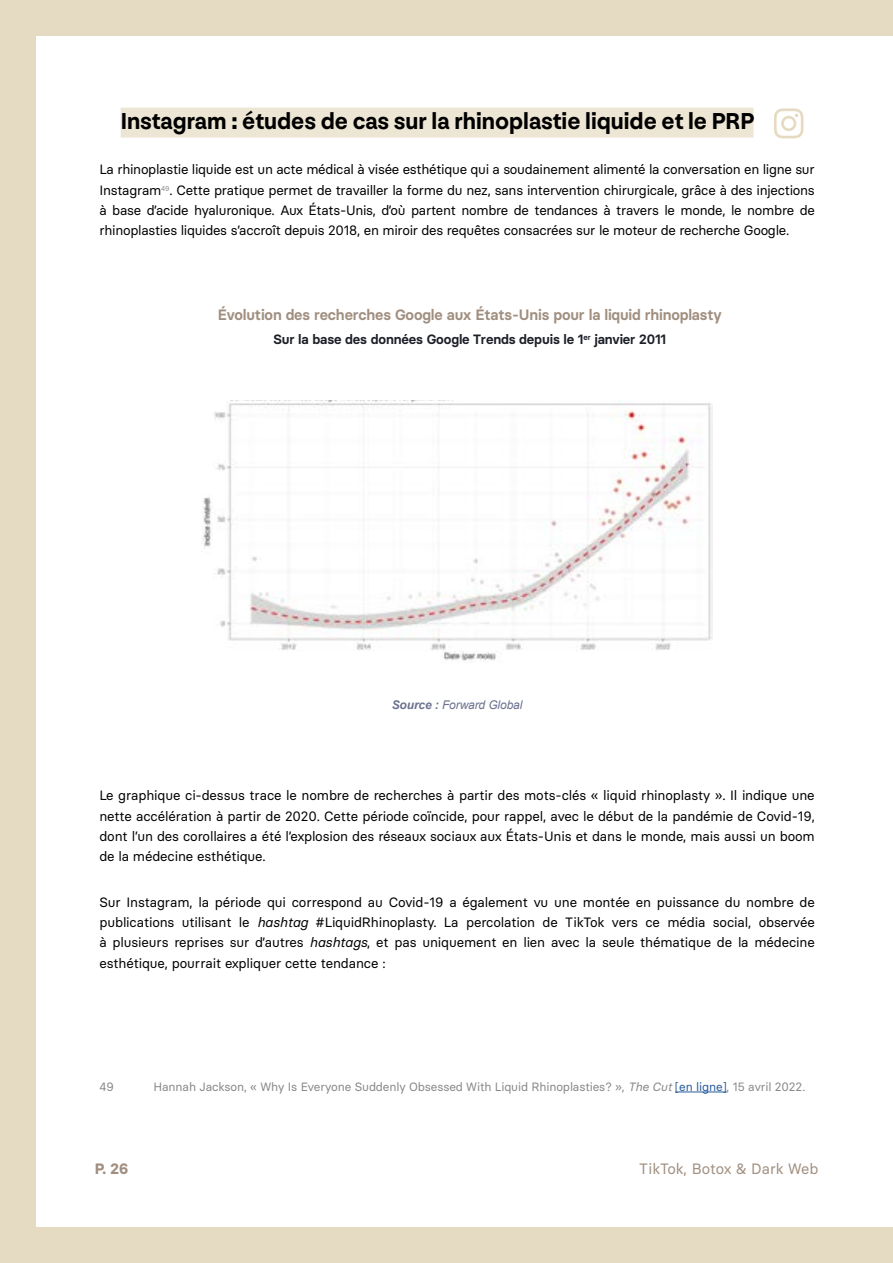
<style>
.page{position:relative;width:893px;height:1263px;background:#e5dbc2}
.page>*{position:absolute;margin:0;border:0;box-sizing:border-box;transform-origin:0 0}
.Heading_2{font:700 24px "NN Nouvelle Grotesk STD";color:#000}
.t1{font:600 15px "Basier Circle";letter-spacing:-.01em;color:#a08f80}
.t2{font:15px "Basier Circle";color:#a08f80}
.t3{font:700 15px "Basier Circle";color:#a08f80}
.t4{font:13.5px/20.2px "Basier Circle";letter-spacing:-.01em;color:#000;text-align:justify}
.t5{font:600 13.5px "Basier Circle";letter-spacing:-.01em;color:#1d1f28}
.NBP{font:12px "Basier Circle";letter-spacing:-.01em;color:#878787}
.t6{font:italic 12px "Arial";letter-spacing:-.01em;color:#6c728f}
.s1{font-weight:700}
.s2{font-style:italic}
.s3{color:#275b9b}
</style>
<div class="page">
<div style="left:36px;top:36px;width:857px;height:1191px;background:#fff"></div>
<div style="left:121px;top:108px;width:632px;height:30px;background:#ede6d4"></div>
<img style="left:202px;top:401px;width:510px;height:260px">
<hr style="left:675px;top:1092px;width:52px;height:1px;background:#275b9b">
<svg style="left:774px;top:108px;width:29px;height:30px"></svg>
<p class="Heading_2" style="left:121px;top:106px;width:635px">Instagram : études de cas sur la rhinoplastie liquide et le PRP</p>
<p class="t4" style="left:99px;top:159px;width:717px">La rhinoplastie liquide est un acte médical à visée esthétique qui a soudainement alimenté la conversation en ligne sur Instagram<sup>49</sup>. Cette pratique permet de travailler la forme du nez, sans intervention chirurgicale, grâce à des injections à base d’acide hyaluronique. Aux États-Unis, d’où partent nombre de tendances à travers le monde, le nombre de rhinoplasties liquides s’accroît depuis 2018, en miroir des requêtes consacrées sur le moteur de recherche Google.</p>
<p class="t1" style="left:218px;top:306px;width:506px">Évolution des recherches Google aux États-Unis pour la liquid rhinoplasty</p>
<p class="t5" style="left:273px;top:331px;width:394px">Sur la base des données Google Trends depuis le 1<sup>er</sup> janvier 2011</p>
<p class="t6" style="left:392px;top:697px;width:132px"><span class="s1">Source :</span> Forward Global</p>
<p class="t4" style="left:99px;top:785px;width:717px">Le graphique ci-dessus trace le nombre de recherches à partir des mots-clés « liquid rhinoplasty ». Il indique une nette accélération à partir de 2020. Cette période coïncide, pour rappel, avec le début de la pandémie de Covid-19, dont l’un des corollaires a été l’explosion des réseaux sociaux aux États-Unis et dans le monde, mais aussi un boom de la médecine esthétique.</p>
<p class="t4" style="left:99px;top:892px;width:717px">Sur Instagram, la période qui correspond au Covid-19 a également vu une montée en puissance du nombre de publications utilisant le <span class="s2">hashtag</span> #LiquidRhinoplasty. La percolation de TikTok vers ce média social, observée à plusieurs reprises sur d’autres <span class="s2">hashtags</span>, et pas uniquement en lien avec la seule thématique de la médecine esthétique, pourrait expliquer cette tendance :</p>
<p class="NBP" style="left:99px;top:1079px;width:16px">49</p>
<p class="NBP" style="left:153px;top:1079px;width:653px">Hannah Jackson, « Why Is Everyone Suddenly Obsessed With Liquid Rhinoplasties? », <span class="s2">The Cut</span> <span class="s3">[en ligne]</span>, 15 avril 2022.</p>
<p class="t3" style="left:95px;top:1159px;width:35px">P. 26</p>
<p class="t2" style="left:639px;top:1159px;width:181px">TikTok, Botox &amp; Dark Web</p>
</div>
